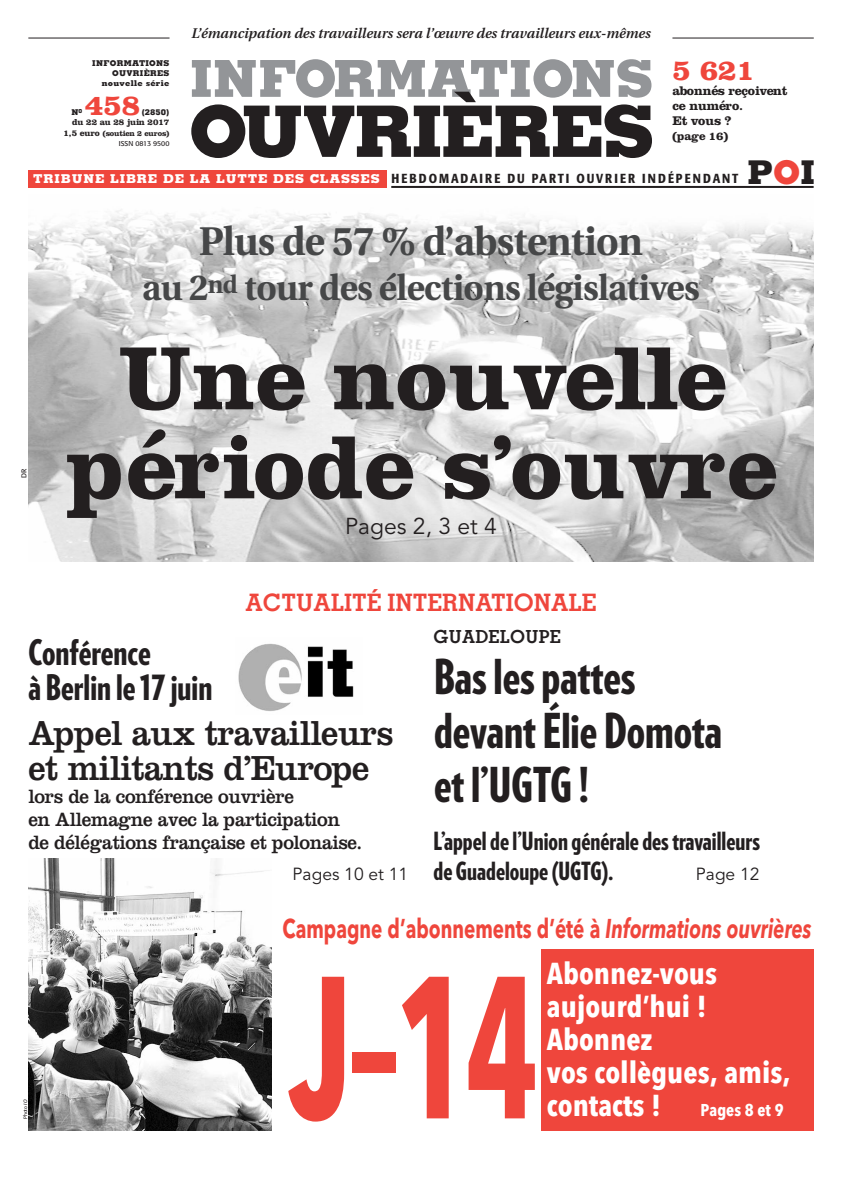
<style>
.page{position:relative;width:842px;height:1191px;background:#fff}
.page>*{position:absolute;margin:0;border:0;box-sizing:border-box;transform-origin:0 0}
.t1{font:700 200px "Avenir Next Condensed";color:#ef463c;scale:.7 1}
.t2{font:700 93px/89px "Clarendon";letter-spacing:.01em;color:#231f20;text-align:center}
.t3{font:800 71px "Memphis";letter-spacing:-.035em;color:#231f20}
.t4{font:800 51px "Memphis";color:#939598}
.t5{font:900 48px/54px "Guggenheim Compressed";color:#231f20}
.t6{font:700 40px "Utopia";letter-spacing:-.015em;color:#464748}
.t7{font:36px/35px "Clarendon";letter-spacing:-.02em;color:#231f20;scale:.95 1}
.t8{font:700 36px "Utopia";letter-spacing:-.015em;color:#464748}
.t9{font:900 35.1px/35px "Guggenheim Compressed";color:#231f20}
.t10{font:800 32.7px "Memphis";color:#231f20}
.t11{font:700 30px/33px "Avenir Next Condensed";color:#fff}
.t12{font:700 30px "Clarendon";color:#ef463c}
.t13{font:700 27px "Avenir Next";color:#ef463c;scale:.7 1}
.t14{font:900 25px/30px "Guggenheim Compressed";color:#231f20}
.t15{font:700 24px "Memphis";color:#ef463c}
.t16{font:22.9px "Avenir";color:#231f20}
.t17{font:20px/23px "Clarendon";letter-spacing:-.02em;color:#231f20;scale:.95 1}
.t18{font:700 18px "Memphis";letter-spacing:.015em;color:#231f20}
.t19{font:17.4px "Avenir";color:#231f20}
.t20{font:700 17px "Avenir Next Condensed";color:#fff}
.t21{font:italic 600 14px "Utopia";color:#231f20}
.t22{font:500 condensed 13px "Formata";letter-spacing:.155em;color:#231f20}
.t23{font:700 13px/15px "Clarendon";color:#231f20}
.t24{font:700 12px "Clarendon";color:#231f20}
.t25{font:700 9px "Clarendon";color:#231f20}
.t26{font:800 8px/10px "Memphis";letter-spacing:.035em;color:#231f20;text-align:right}
.t27{font:700 8px "Clarendon";letter-spacing:-.03em;color:#231f20}
.t28{font:7px "Formata";color:#231f20}
.t29{font:4.9px "Formata";color:#231f20}
.s1{font-size:9px}
.s2{color:#ef463c}
.s3{font-family:"Memphis";font-weight:800;font-stretch:normal;font-size:12.2px;color:#fff}
.s4{font-style:italic}
</style>
<div class="page">
<img style="left:28px;top:210px;width:786px;height:351px">
<hr style="left:28px;top:38px;width:142px;height:1px;background:#231f20">
<hr style="left:672px;top:38px;width:142px;height:1px;background:#231f20">
<div style="left:541px;top:949px;width:273px;height:182px;background:#ef463c"></div>
<img style="left:238px;top:643px;width:116px;height:68px">
<img style="left:28px;top:859px;width:243px;height:272px">
<div style="left:28px;top:170px;width:358px;height:18px;background:#ef463c"></div>
<hr style="left:391px;top:186px;width:423px;height:2px;background:#231f20">
<p class="t21" style="left:191px;top:28px;width:461px">L’émancipation des travailleurs sera l’œuvre des travailleurs eux-mêmes</p>
<h3 class="t4" style="left:190px;top:60px;width:464px">INFORMATIONS</h3>
<p class="t26" style="left:92px;top:59px;width:79px">INFORMATIONS<br>OUVRIÈRES nouvelle série</p>
<h3 class="t12" style="left:672px;top:52px;width:84px">5 621</h3>
<p class="t23" style="left:672px;top:83px;width:117px">abonnés reçoivent ce numéro.<br>Et vous ?</p>
<p class="t24" style="left:672px;top:129px;width:57px">(page 16)</p>
<h3 class="t3" style="left:189px;top:106px;width:467px">OUVRIÈRES</h3>
<h3 class="t12" style="left:85px;top:87px;width:56px">458</h3>
<p class="t26" style="left:142px;top:108px;width:29px">(2850)</p>
<p class="t25" style="left:72px;top:117px;width:99px">du 22 au 28 juin 2017</p>
<p class="t27" style="left:63px;top:128px;width:107px"><span class="s1">1,5 euro</span> (soutien 2 euros)</p>
<p class="t28" style="left:119px;top:141px;width:52px">ISSN 0813 9500</p>
<p class="t26" style="left:72px;top:108px;width:12px">N<sup>0</sup></p>
<h3 class="t10" style="left:748px;top:160px;width:69px">P<span class="s2">O</span>I</h3>
<p class="t22" style="left:33px;top:174px;width:707px"><span class="s3">TRIBUNE LIBRE DE LA LUTTE DES CLASSES</span> HEBDOMADAIRE DU PARTI OUVRIER INDÉPENDANT</p>
<p class="t28" style="left:21px;top:478px;width:11px;rotate:-90deg">DR</p>
<h3 class="t6" style="left:199px;top:225px;width:446px">Plus de 57 % d’abstention</h3>
<h3 class="t8" style="left:142px;top:273px;width:559px">au 2<sup>nd</sup> tour des élections législatives</h3>
<h2 class="t2" style="left:68px;top:333px;width:712px">Une nouvelle période s’ouvre</h2>
<p class="t16" style="left:345px;top:513px;width:153px">Pages 2, 3 et 4</p>
<p class="t15" style="left:246px;top:594px;width:352px">ACTUALITÉ INTERNATIONALE</p>
<h3 class="t9" style="left:28px;top:635px;width:185px">Conférence<br>à Berlin le 17 juin</h3>
<h3 class="t7" style="left:28px;top:715px;width:386px">Appel aux travailleurs et militants d’Europe</h3>
<p class="t17" style="left:28px;top:785px;width:353px">lors de la conférence ouvrière<br>en Allemagne avec la participation de délégations française et polonaise.</p>
<p class="t19" style="left:293px;top:864px;width:117px">Pages 10 et 11</p>
<p class="t18" style="left:434px;top:630px;width:129px">GUADELOUPE</p>
<h3 class="t5" style="left:434px;top:650px;width:290px">Bas les pattes devant Élie Domota et l’UGTG !</h3>
<p class="t14" style="left:434px;top:826px;width:328px">L’appel de l’Union générale des travailleurs de Guadeloupe (UGTG).</p>
<p class="t19" style="left:696px;top:864px;width:65px">Page 12</p>
<p class="t29" style="left:23px;top:1119px;width:21px;rotate:-90deg">Photo <span class="s4">IO</span></p>
<h3 class="t13" style="left:283px;top:905px;width:757px">Campagne d’abonnements d’été à <span class="s4">Informations ouvrières</span></h3>
<h3 class="t11" style="left:547px;top:956px;width:245px">Abonnez-vous aujourd’hui !<br>Abonnez<br>vos collègues, amis,</h3>
<h1 class="t1" style="left:290px;top:925px;width:357px">J–14</h1>
<h3 class="t11" style="left:547px;top:1088px;width:115px">contacts !</h3>
<p class="t20" style="left:700px;top:1099px;width:85px">Pages 8 et 9</p>
</div>
